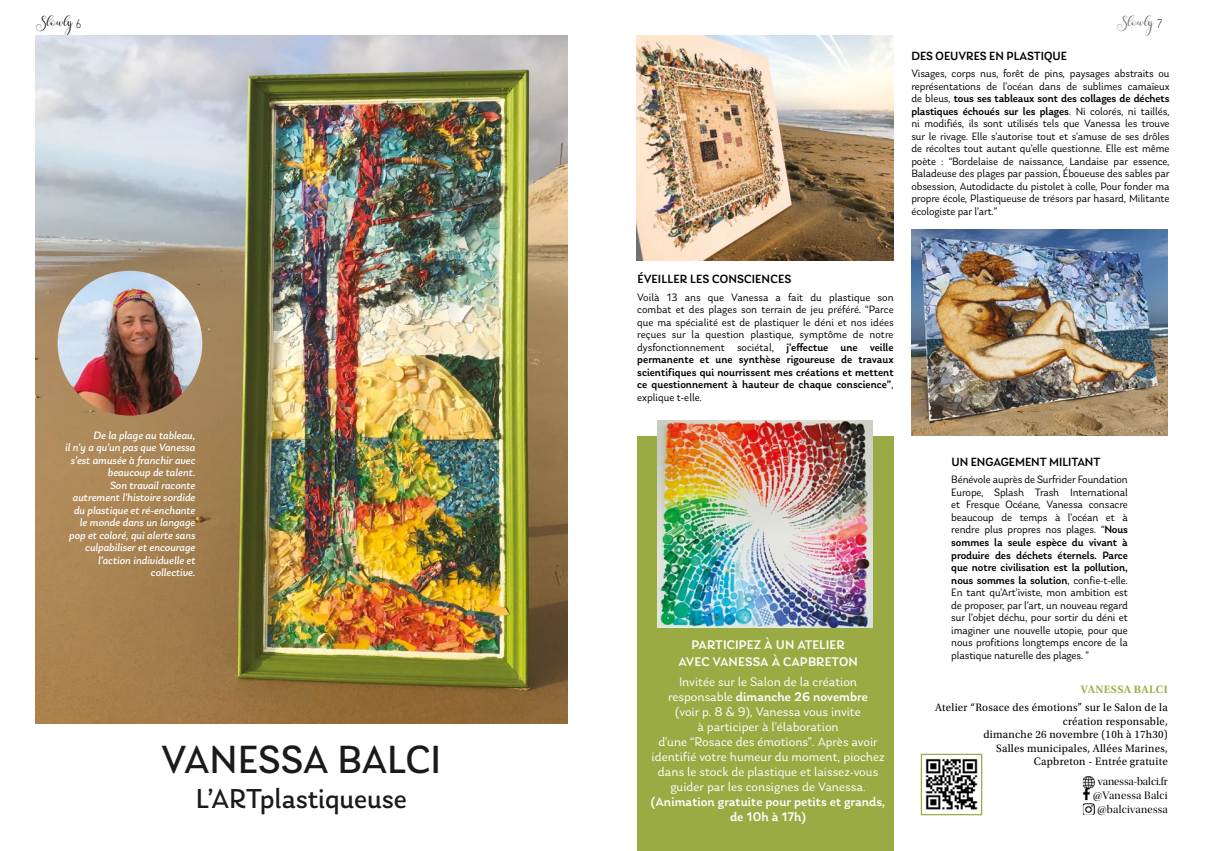
<style>
.page{position:relative;width:1205px;height:851px;background:#fff}
.page>*{position:absolute;margin:0;border:0;box-sizing:border-box;transform-origin:0 0}
.t1{font:41.25px "Laca";letter-spacing:-.005em;color:#000}
.t2{font:28.75px "Laca";letter-spacing:-.005em;color:#000}
.t3{font:13.12px/15px "Laca";color:#fff;text-align:center}
.t4{font:500 13.12px/16.2px "Laca";color:#fff;text-align:center}
.t5{font:12.75px "claudia";color:#000;scale:1.25 1}
.t6{font:12.75px "claudia";color:#575756;scale:1.25 1}
.t7{font:500 12.5px "Laca";color:#000;scale:.96 1}
.t8{font:500 12.5px "Laca";color:#000}
.t9{font:11.25px/12.5px "Laca";letter-spacing:-.01em;color:#000;text-align:justify}
.t10{font:italic 11.25px/12.5px "Laca";color:#fff;text-align:right}
.t11{font:11.25px/13.5px "Utopia Std";letter-spacing:.025em;color:#000;text-align:right}
.t12{font:11.25px/13.8px "Utopia Std Disp";letter-spacing:.02em;color:#000;text-align:center}
.t13{font:600 11.25px "Utopia Std";letter-spacing:.035em;color:#9aab43}
.s1{font-size:17.38px}
.s2{font-size:18.12px}
.s3{font-weight:500}
</style>
<div class="page">
<div style="left:637px;top:436px;width:256px;height:414px;background:#9aab43"></div>
<svg style="left:1082px;top:776px;width:13px;height:38px"></svg>
<img style="left:925px;top:758px;width:53px;height:52px">
<div style="left:921px;top:753px;width:61px;height:62px;border:1px solid #9aab43"></div>
<img style="left:657px;top:420px;width:215px;height:207px">
<img style="left:911px;top:229px;width:257px;height:206px">
<img style="left:636px;top:35px;width:257px;height:225px">
<img style="left:35px;top:35px;width:532px;height:688px">
<img style="left:58px;top:271px;width:144px;height:144px;border-radius:72px">
<p class="t5" style="left:35px;top:14px;width:38px"><span class="s1">S</span>lowl<span class="s2">y</span> <sub>6</sub></p>
<p class="t6" style="left:1116px;top:14px;width:38px"><span class="s1">S</span>lowl<span class="s2">y</span> <sub>7</sub></p>
<p class="t10" style="left:65px;top:428px;width:132px">De la plage au tableau,<br>il n’y a qu’un pas que Vanessa s’est amusée à franchir avec beaucoup de talent.<br>Son travail raconte autrement l’histoire sordide du plastique et ré-enchante le monde dans un langage pop et coloré, qui alerte sans culpabiliser et encourage l’action individuelle et collective.</p>
<h1 class="t1" style="left:161px;top:736px;width:282px">VANESSA BALCI</h1>
<h2 class="t2" style="left:196px;top:782px;width:212px">L’ARTplastiqueuse</h2>
<p class="t7" style="left:911px;top:48px;width:164px">DES OEUVRES EN PLASTIQUE</p>
<p class="t9" style="left:911px;top:67px;width:260px">Visages, corps nus, forêt de pins, paysages abstraits ou représentations de l’océan dans de sublimes camaïeux de bleus, <span class="s3">tous ses tableaux sont des collages de déchets plastiques échoués sur les plages</span>. Ni colorés, ni taillés, ni modifiés, ils sont utilisés tels que Vanessa les trouve sur le rivage. Elle s’autorise tout et s’amuse de ses drôles de récoltes tout autant qu’elle questionne. Elle est même poète : “Bordelaise de naissance, Landaise par essence, Baladeuse des plages par passion, Éboueuse des sables par obsession, Autodidacte du pistolet à colle, Pour fonder ma propre école, Plastiqueuse de trésors par hasard, Militante écologiste par l’art.”</p>
<p class="t8" style="left:637px;top:272px;width:155px">ÉVEILLER LES CONSCIENCES</p>
<p class="t9" style="left:637px;top:290px;width:258px">Voilà 13 ans que Vanessa a fait du plastique son combat et des plages son terrain de jeu préféré. “Parce que ma spécialité est de plastiquer le déni et nos idées reçues sur la question plastique, symptôme de notre dysfonctionnement sociétal, <span class="s3">j’effectue une veille permanente et une synthèse rigoureuse de travaux scientifiques qui nourrissent mes créations et mettent ce questionnement à hauteur de chaque conscience”</span>, explique t-elle.</p>
<p class="t4" style="left:678px;top:636px;width:181px">PARTICIPEZ À UN ATELIER<br>AVEC VANESSA À CAPBRETON</p>
<p class="t3" style="left:651px;top:674px;width:235px">Invitée sur le Salon de la création responsable <span class="s3">dimanche 26 novembre<br></span>(voir p. 8 &amp; 9), Vanessa vous invite<br>à participer à l’élaboration<br>d’une “Rosace des émotions”. Après avoir identifié votre humeur du moment, piochez dans le stock de plastique et laissez-vous guider par les consignes de Vanessa.</p>
<p class="t4" style="left:651px;top:794px;width:236px;line-height:15px">(Animation gratuite pour petits et grands, de 10h à 17h)</p>
<p class="t7" style="left:951px;top:454px;width:157px">UN ENGAGEMENT MILITANT</p>
<p class="t9" style="left:951px;top:473px;width:178px">Bénévole auprès de Surfrider Foundation Europe, Splash Trash International et Fresque Océane, Vanessa consacre beaucoup de temps à l’océan et à rendre plus propres nos plages. “<span class="s3">Nous sommes la seule espèce du vivant à produire des déchets éternels. Parce que notre civilisation est la pollution, nous sommes la solution</span>, confie-t-elle.<br>En tant qu’Art’iviste, mon ambition est de proposer, par l’art, un nouveau regard sur l’objet déchu, pour sortir du déni et imaginer une nouvelle utopie, pour que nous profitions longtemps encore de la plastique naturelle des plages. ”</p>
<p class="t13" style="left:1081px;top:682px;width:88px">VANESSA BALCI</p>
<p class="t11" style="left:935px;top:701px;width:234px">Atelier “Rosace des émotions” sur le Salon de la création responsable,<br>dimanche 26 novembre (10h à 17h30)<br>Salles municipales, Allées Marines,<br>Capbreton - Entrée gratuite</p>
<p class="t12" style="left:1093px;top:775px;width:76px">vanessa-balci.fr @Vanessa Balci @balcivanessa</p>
</div>
